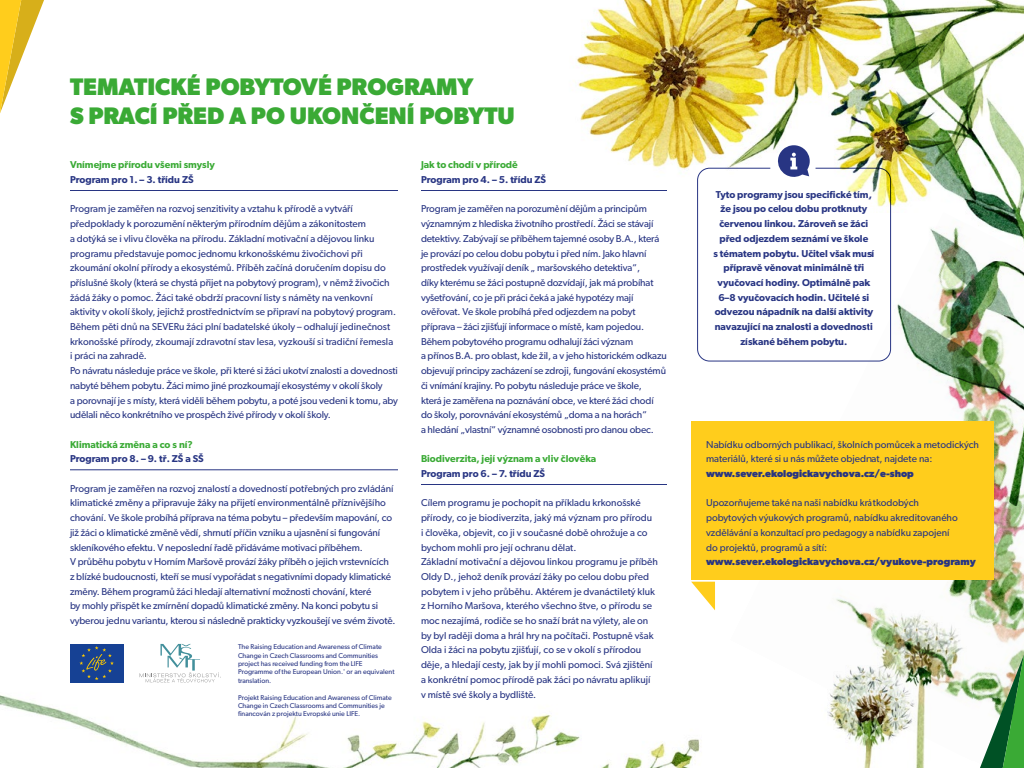
<style>
.page{position:relative;width:1024px;height:768px;background:#fff}
.page>*{position:absolute;margin:0;border:0;box-sizing:border-box;transform-origin:0 0}
.t1{font:700 24px/29.4px "Gibson";color:#3aaa35}
.No_Spacing{font:10px/14.7px "Gibson";letter-spacing:-.005em;color:#283583}
._00-dobatrvani_cena{font:600 10px/14.7px "Gibson";color:#283583;text-align:center}
._00-program{font:600 10px "Gibson";color:#3aaa35}
.No_Spacing-2{font:700 10px "Gibson";color:#283583}
.t2{font:7px/8.4px "Gibson";color:#283583}
.s1{font-weight:700}
</style>
<div class="page">
<img style="left:836px;top:509px;width:188px;height:193px">
<hr style="left:70px;top:190px;width:328px;height:1px;background:#283583">
<hr style="left:70px;top:469px;width:328px;height:1px;background:#283583">
<hr style="left:421px;top:190px;width:246px;height:1px;background:#283583">
<hr style="left:421px;top:484px;width:246px;height:1px;background:#283583">
<div style="left:691px;top:421px;width:303px;height:159px;background:#ffcd1c"></div>
<img style="left:576px;top:0;width:294px;height:212px">
<img style="left:870px;top:0;width:154px;height:509px">
<img style="left:871px;top:604px;width:102px;height:164px">
<img style="left:827px;top:653px;width:96px;height:115px">
<img style="left:0;top:681px;width:700px;height:87px">
<svg style="left:691px;top:582px;width:24px;height:28px"></svg>
<svg style="left:139px;top:644px;width:82px;height:38px"></svg>
<div style="left:70px;top:644px;width:53px;height:38px;background:#164194"></div>
<svg style="left:79px;top:646px;width:35px;height:34px"></svg>
<svg style="left:980px;top:655px;width:44px;height:113px"></svg>
<svg style="left:0;top:0;width:44px;height:113px"></svg>
<p class="t1" style="left:70px;top:71px;width:446px">TEMATICKÉ POBYTOVÉ PROGRAMY<br>S PRACÍ PŘED A PO UKONČENÍ POBYTU</p>
<p class="_00-program" style="left:70px;top:159px;width:146px">Vnímejme přírodu všemi smysly</p>
<p class="_00-dobatrvani_cena" style="left:70px;top:172px;width:125px">Program pro 1. – 3. třídu ZŠ</p>
<p class="No_Spacing" style="left:70px;top:201px;width:328px">Program je zaměřen na rozvoj senzitivity a vztahu k přírodě a vytváří předpoklady k porozumění některým přírodním dějům a zákonitostem<br>a dotýká se i vlivu člověka na přírodu. Základní motivační a dějovou linku programu představuje pomoc jednomu krkonošskému živočichovi při zkoumání okolní přírody a ekosystémů. Příběh začíná doručením dopisu do příslušné školy (která se chystá přijet na pobytový program), v němž živočich žádá žáky o pomoc. Žáci také obdrží pracovní listy s náměty na venkovní aktivity v okolí školy, jejichž prostřednictvím se připraví na pobytový program.</p>
<p class="No_Spacing" style="left:70px;top:319px;width:325px">Během pěti dnů na SEVERu žáci plní badatelské úkoly – odhalují jedinečnost krkonošské přírody, zkoumají zdravotní stav lesa, vyzkouší si tradiční řemesla i práci na zahradě.</p>
<p class="No_Spacing" style="left:70px;top:363px;width:330px">Po návratu následuje práce ve škole, při které si žáci ukotví znalosti a dovednosti nabyté během pobytu. Žáci mimo jiné prozkoumají ekosystémy v okolí školy<br>a porovnají je s místy, která viděli během pobytu, a poté jsou vedeni k tomu, aby udělali něco konkrétního ve prospěch živé přírody v okolí školy.</p>
<p class="_00-program" style="left:70px;top:438px;width:124px">Klimatická změna a co s ní?</p>
<p class="_00-dobatrvani_cena" style="left:70px;top:451px;width:135px">Program pro 8. – 9. tř. ZŠ a SŠ</p>
<p class="No_Spacing" style="left:70px;top:481px;width:327px">Program je zaměřen na rozvoj znalostí a dovedností potřebných pro zvládání klimatické změny a připravuje žáky na přijetí environmentálně příznivějšího chování. Ve škole probíhá příprava na téma pobytu – především mapování, co již žáci o klimatické změně vědí, shrnutí příčin vzniku a ujasnění si fungování skleníkového efektu. V neposlední řadě přidáváme motivaci příběhem.<br>V průběhu pobytu v Horním Maršově provází žáky příběh o jejich vrstevnících z blízké budoucnosti, kteří se musí vypořádat s negativními dopady klimatické změny. Během programů žáci hledají alternativní možnosti chování, které<br>by mohly přispět ke zmírnění dopadů klimatické změny. Na konci pobytu si vyberou jednu variantu, kterou si následně prakticky vyzkoušejí ve svém životě.</p>
<p class="_00-program" style="left:421px;top:159px;width:98px">Jak to chodí v přírodě</p>
<p class="_00-dobatrvani_cena" style="left:421px;top:172px;width:127px">Program pro 4. – 5. třídu ZŠ</p>
<p class="No_Spacing" style="left:421px;top:201px;width:247px">Program je zaměřen na porozumění dějům a principům významným z hlediska životního prostředí. Žáci se stávají detektivy. Zabývají se příběhem tajemné osoby B.A., která je provází po celou dobu pobytu i před ním. Jako hlavní prostředek využívají deník „ maršovského detektiva“,<br>díky kterému se žáci postupně dozvídají, jak má probíhat vyšetřování, co je při práci čeká a jaké hypotézy mají ověřovat. Ve škole probíhá před odjezdem na pobyt příprava – žáci zjišťují informace o místě, kam pojedou.<br>Během pobytového programu odhalují žáci význam<br>a přínos B.A. pro oblast, kde žil, a v jeho historickém odkazu objevují principy zacházení se zdroji, fungování ekosystémů či vnímání krajiny. Po pobytu následuje práce ve škole,<br>která je zaměřena na poznávání obce, ve které žáci chodí do školy, porovnávání ekosystémů „doma a na horách“<br>a hledání „vlastní“ významné osobnosti pro danou obec.</p>
<p class="_00-program" style="left:421px;top:453px;width:177px">Biodiverzita, její význam a vliv člověka</p>
<p class="_00-dobatrvani_cena" style="left:421px;top:466px;width:126px">Program pro 6. – 7. třídu ZŠ</p>
<p class="No_Spacing" style="left:421px;top:495px;width:233px">Cílem programu je pochopit na příkladu krkonošské přírody, co je biodiverzita, jaký má význam pro přírodu i člověka, objevit, co ji v současné době ohrožuje a co bychom mohli pro její ochranu dělat.</p>
<p class="No_Spacing" style="left:421px;top:554px;width:238px">Základní motivační a dějovou linkou programu je příběh Oldy D., jehož deník provází žáky po celou dobu před pobytem i v jeho průběhu. Aktérem je dvanáctiletý kluk z Horního Maršova, kterého všechno štve, o přírodu se moc nezajímá, rodiče se ho snaží brát na výlety, ale on by byl raději doma a hrál hry na počítači. Postupně však Olda i žáci na pobytu zjišťují, co se v okolí s přírodou děje, a hledají cesty, jak by jí mohli pomoci. Svá zjištění a konkrétní pomoc přírodě pak žáci po návratu aplikují<br>v místě své školy a bydliště.</p>
<p class="t2" style="left:238px;top:642px;width:158px">The Raising Education and Awareness of Climate Change in Czech Classrooms and Communities project has received funding from the LIFE Programme of the European Union.' or an equivalent translation.</p>
<p class="t2" style="left:238px;top:693px;width:155px">Projekt Raising Education and Awareness of Climate<br>Change in Czech Classrooms and Communities je financován z projektu Evropské unie LIFE.</p>
<p class="_00-dobatrvani_cena" style="left:713px;top:187px;width:162px">Tyto programy jsou specifické tím, že jsou po celou dobu protknuty červenou linkou. Zároveň se žáci před odjezdem seznámí ve škole<br>s tématem pobytu. Učitel však musí přípravě věnovat minimálně tři vyučovací hodiny. Optimálně pak<br>6–8 vyučovacích hodin. Učitelé si odvezou nápadník na další aktivity navazující na znalosti a dovednosti získané během pobytu.</p>
<p class="No_Spacing" style="left:706px;top:437px;width:274px">Nabídku odborných publikací, školních pomůcek a metodických materiálů, které si u nás můžete objednat, najdete na:</p>
<p class="No_Spacing-2" style="left:706px;top:468px;width:209px">www.sever.ekologickavychova.cz/e-shop</p>
<p class="No_Spacing" style="left:706px;top:495px;width:271px">Upozorňujeme také na naši nabídku krátkodobých<br>pobytových výukových programů, nabídku akreditovaného vzdělávání a konzultací pro pedagogy a nabídku zapojení<br>do projektů, programů a sítí: <span class="s1">www.sever.ekologickavychova.cz/vyukove-programy</span></p>
</div>
